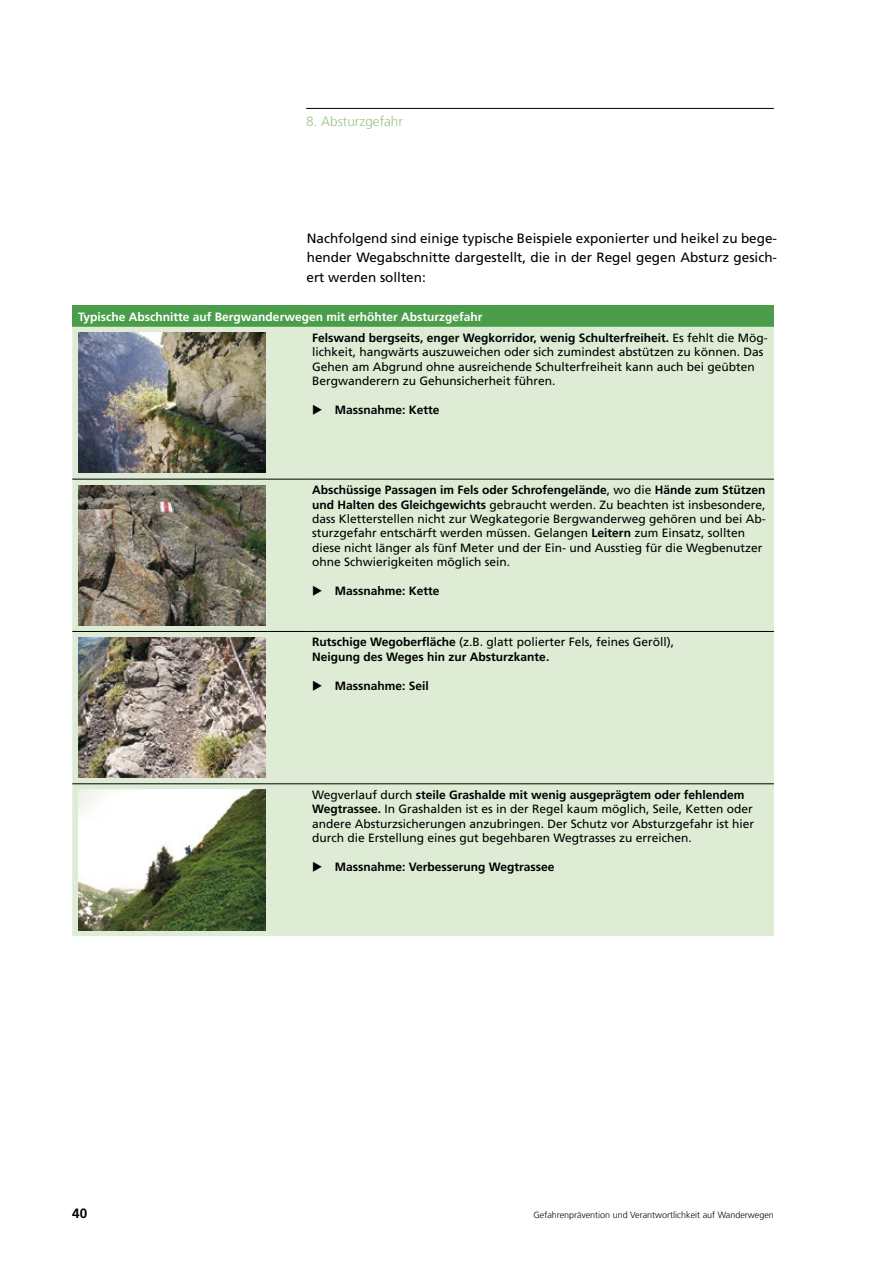
<style>
.page{position:relative;width:893px;height:1263px;background:#fff}
.page>*{position:absolute;margin:0;border:0;box-sizing:border-box;transform-origin:0 0}
.t1{font:13.5px/19.5px "Frutiger LT Com";color:#000;text-align:justify}
.t2{font:300 13.5px "Frutiger LT Com";color:#97c387}
.t3{font:700 13.5px "Frutiger LT Com";color:#000}
.t4{font:12px/14.4px "Frutiger LT Com";color:#000}
.t5{font:700 12px/14.4px "Frutiger LT Com";color:#000}
.t6{font:700 12px/21px "Frutiger LT Com";color:#fff}
.t7{font:300 9px "Frutiger LT Com";color:#000}
.s1{color:#000}
.s2{font-weight:400;color:#000}
.s3{font-weight:700}
.s4{font-weight:400}
</style>
<div class="page">
<hr style="left:306px;top:108px;width:468px;height:1px;background:#000">
<div style="left:72px;top:306px;width:702px;height:21px;background:#4a9e49"></div>
<div style="left:72px;top:327px;width:702px;height:609px;background:#deecd5"></div>
<hr style="left:72px;top:479px;width:196px;height:1px;background:#000">
<hr style="left:268px;top:479px;width:38px;height:1px;background:#000">
<hr style="left:306px;top:479px;width:468px;height:1px;background:#000">
<hr style="left:72px;top:631px;width:196px;height:1px;background:#000">
<hr style="left:268px;top:631px;width:38px;height:1px;background:#000">
<hr style="left:306px;top:631px;width:468px;height:1px;background:#000">
<hr style="left:72px;top:783px;width:196px;height:1px;background:#000">
<hr style="left:268px;top:783px;width:38px;height:1px;background:#000">
<hr style="left:306px;top:783px;width:468px;height:1px;background:#000">
<img style="left:78px;top:333px;width:187px;height:139px">
<img style="left:78px;top:485px;width:187px;height:140px">
<img style="left:78px;top:637px;width:187px;height:141px">
<img style="left:78px;top:790px;width:187px;height:140px">
<p class="t2" style="left:306px;top:113px;width:98px">8. Absturzgefahr</p>
<p class="t1" style="left:306px;top:228px;width:472px">Nachfolgend sind einige typische Beispiele exponierter und heikel zu bege&shy;hender Wegabschnitte dargestellt, die in der Regel gegen Absturz gesich&shy;ert werden sollten:</p>
<p class="t6" style="left:312px;top:306px;width:457px;text-indent:-234px">Typische Abschnitte auf Bergwanderwegen mit erhöhter Absturzgefahr<br><span class="s1">Felswand bergseits, enger Wegkorridor, wenig Schulterfreiheit.</span> <span class="s2">Es fehlt die Mög-</span></p>
<p class="t4" style="left:312px;top:345px;width:453px">lichkeit, hangwärts auszuweichen oder sich zumindest abstützen zu können. Das<br>Gehen am Abgrund ohne ausreichende Schulterfreiheit kann auch bei geübten<br>Bergwanderern zu Gehunsicherheit führen.</p>
<p class="t5" style="left:312px;top:402px;width:129px">◆ Massnahme: Kette</p>
<p class="t4" style="left:312px;top:483px;width:455px"><span class="s3">Abschüssige Passagen im Fels oder Schrofengelände</span>, wo die <span class="s3">Hände zum Stützen und Halten des Gleichgewichts</span> gebraucht werden. Zu beachten ist insbesondere, dass Kletterstellen nicht zur Wegkategorie Bergwanderweg gehören und bei Ab&shy;sturzgefahr entschärft werden müssen. Gelangen <span class="s3">Leitern</span> zum Einsatz, sollten diese nicht länger als fünf Meter und der Ein- und Ausstieg für die Wegbenutzer ohne Schwierigkeiten möglich sein.</p>
<p class="t5" style="left:312px;top:584px;width:129px">◆ Massnahme: Kette</p>
<p class="t5" style="left:312px;top:635px;width:363px">Rutschige Wegoberfläche <span class="s4">(z.B. glatt polierter Fels, feines Geröll),<br></span>Neigung des Weges hin zur Absturzkante.</p>
<p class="t5" style="left:312px;top:678px;width:118px">◆ Massnahme: Seil</p>
<p class="t3" style="left:72px;top:1205px;width:17px">40</p>
<p class="t4" style="left:312px;top:787px;width:444px">Wegverlauf durch <span class="s3">steile Grashalde mit wenig ausgeprägtem oder fehlendem Wegtrassee.</span> In Grashalden ist es in der Regel kaum möglich, Seile, Ketten oder andere Absturzsicherungen anzubringen. Der Schutz vor Absturzgefahr ist hier durch die Erstellung eines gut begehbaren Wegtrasses zu erreichen.</p>
<p class="t5" style="left:312px;top:859px;width:244px">◆ Massnahme: Verbesserung Wegtrassee</p>
<p class="t7" style="left:533px;top:1210px;width:242px">Gefahrenprävention und Verantwortlichkeit auf Wanderwegen</p>
</div>
